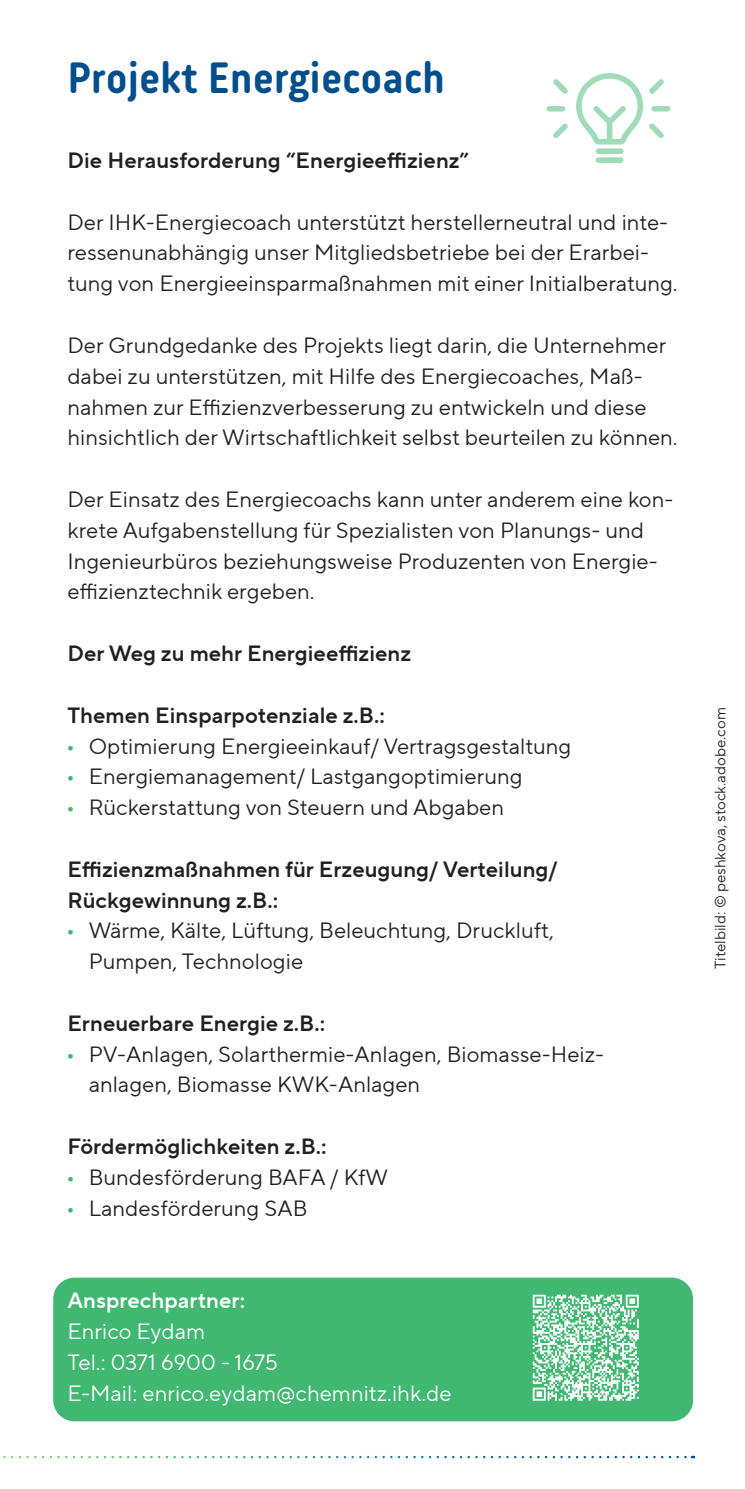
<style>
.page{position:relative;width:745px;height:1489px;background:#fff}
.page>*{position:absolute;margin:0;border:0;box-sizing:border-box;transform-origin:0 0}
.t1{font:700 45px "Korb";color:#004f8c}
.t2{font:22px/30.8px "TT Norms Pro";letter-spacing:.005em;color:#231f20}
.t3{font:22px/30.8px "TT Norms Pro Dm Bd";letter-spacing:.005em;color:#231f20}
.t4{font:22px/30.8px "TT Norms Pro";letter-spacing:.005em;color:#fff}
.t5{font:22px "TT Norms Pro Dm Bd";letter-spacing:.005em;color:#fff}
.t6{font:15px "TT Norms Pro";color:#231f20}
.s1{font-family:"Myriad Pro";color:#40b872}
</style>
<div class="page">
<div style="left:53px;top:1277px;width:639px;height:144px;background:#40b872;border-radius:21px"></div>
<svg style="left:3px;top:1455px;width:689px;height:3px"></svg>
<div style="left:595px;top:148px;width:28px;height:6px;background:#9fdbb8;border-radius:3px"></div>
<div style="left:595px;top:157px;width:28px;height:6px;background:#9fdbb8;border-radius:3px"></div>
<div style="left:651px;top:106px;width:19px;height:6px;background:#9fdbb8;border-radius:3px"></div>
<svg style="left:649px;top:123px;width:14px;height:15px"></svg>
<svg style="left:649px;top:79px;width:14px;height:15px"></svg>
<div style="left:546px;top:106px;width:19px;height:6px;background:#9fdbb8;border-radius:3px"></div>
<svg style="left:553px;top:123px;width:14px;height:15px"></svg>
<svg style="left:553px;top:79px;width:14px;height:15px"></svg>
<svg style="left:576px;top:73px;width:66px;height:71px"></svg>
<svg style="left:532px;top:1294px;width:106px;height:106px"></svg>
<h1 class="t1" style="left:67px;top:52px;width:379px">Projekt Energiecoach</h1>
<p class="t3" style="left:67px;top:145px;width:403px">Die Herausforderung “Energieeffizienz”</p>
<p class="t2" style="left:67px;top:206px;width:611px">Der IHK-Energiecoach unterstützt herstellerneutral und inte&shy;ressenunabhängig unser Mitgliedsbetriebe bei der Erarbei&shy;tung von Energieeinsparmaßnahmen mit einer Initialberatung.</p>
<p class="t2" style="left:67px;top:329px;width:611px">Der Grundgedanke des Projekts liegt darin, die Unternehmer dabei zu unterstützen, mit Hilfe des Energiecoaches, Maß&shy;nahmen zur Effizienzverbesserung zu entwickeln und diese hinsichtlich der Wirtschaftlichkeit selbst beurteilen zu können.</p>
<p class="t2" style="left:67px;top:483px;width:607px">Der Einsatz des Energiecoachs kann unter anderem eine kon&shy;krete Aufgabenstellung für Spezialisten von Planungs- und Ingenieurbüros beziehungsweise Produzenten von Energie&shy;effizienztechnik ergeben.</p>
<p class="t3" style="left:67px;top:638px;width:345px">Der Weg zu mehr Energieeffizienz</p>
<p class="t3" style="left:67px;top:699px;width:319px">Themen Einsparpotenziale z.B.:</p>
<p class="t2" style="left:67px;top:730px;width:505px"><span class="s1">•</span> Optimierung Energieeinkauf/ Vertragsgestaltung</p>
<p class="t2" style="left:67px;top:761px;width:456px"><span class="s1">•</span> Energiemanagement/ Lastgangoptimierung</p>
<p class="t2" style="left:67px;top:791px;width:438px"><span class="s1">•</span> Rückerstattung von Steuern und Abgaben</p>
<p class="t3" style="left:67px;top:853px;width:491px">Effizienzmaßnahmen für Erzeugung/ Verteilung/<br>Rückgewinnung z.B.:</p>
<p class="t2" style="left:89px;top:915px;width:466px;text-indent:-21px"><span class="s1">•</span> Wärme, Kälte, Lüftung, Beleuchtung, Druckluft,<br>Pumpen, Technologie</p>
<p class="t3" style="left:67px;top:1007px;width:259px">Erneuerbare Energie z.B.:</p>
<p class="t2" style="left:89px;top:1038px;width:516px;text-indent:-21px"><span class="s1">•</span> PV-Anlagen, Solarthermie-Anlagen, Biomasse-Heiz&shy;anlagen, Biomasse KWK-Anlagen</p>
<p class="t3" style="left:67px;top:1130px;width:260px">Fördermöglichkeiten z.B.:</p>
<p class="t2" style="left:67px;top:1161px;width:322px"><span class="s1">•</span> Bundesförderung BAFA / KfW</p>
<p class="t2" style="left:67px;top:1192px;width:241px"><span class="s1">•</span> Landesförderung SAB</p>
<p class="t5" style="left:67px;top:1284px;width:179px">Ansprechpartner:</p>
<p class="t4" style="left:67px;top:1315px;width:385px">Enrico Eydam<br>Tel.: 0371 6900 - 1675<br>E-Mail: enrico.eydam@chemnitz.ihk.de</p>
<p class="t6" style="left:709px;top:969px;width:263px;rotate:-90deg">Titelbild: © peshkova, stock.adobe.com</p>
</div>
